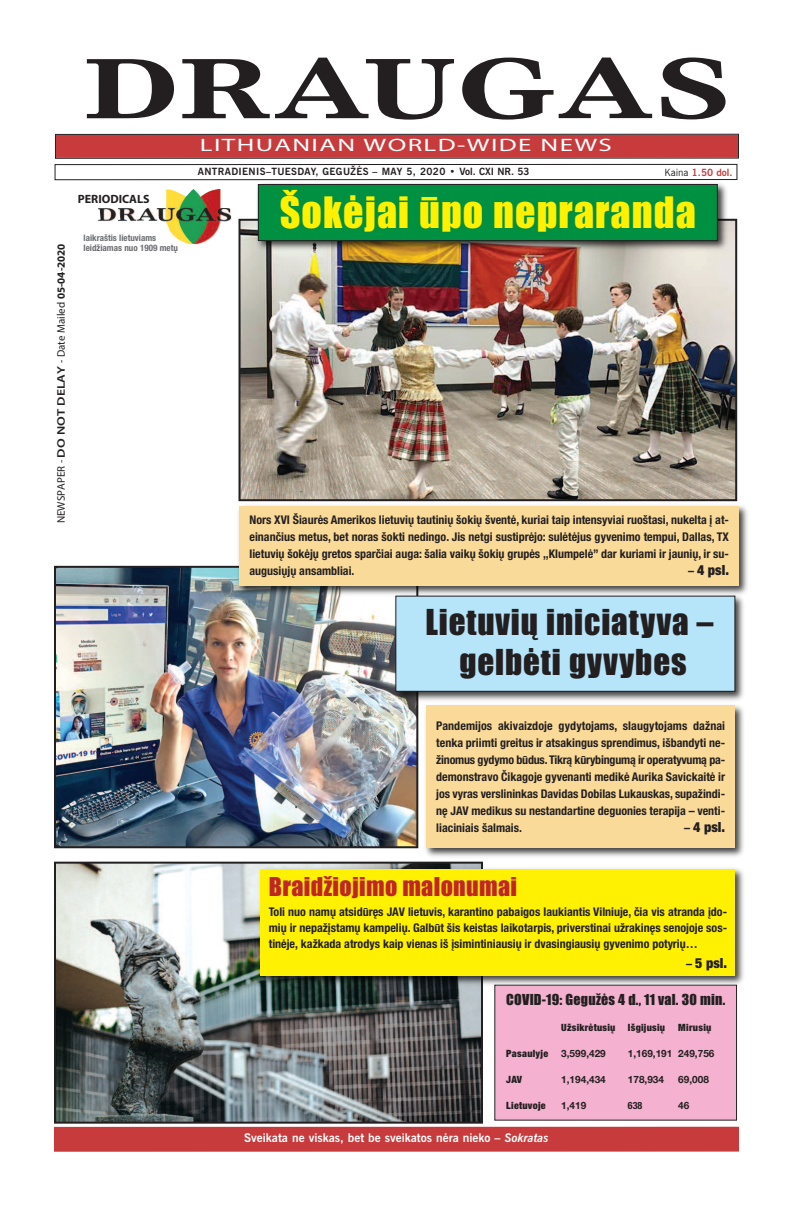
<style>
.page{position:relative;width:792px;height:1224px;background:#fff}
.page>*{position:absolute;margin:0;border:0;box-sizing:border-box;transform-origin:0 0}
.t1{font:700 80px "Nimrod CE";color:#231f20;scale:1.45 1}
.t2{font:40px "Impact";letter-spacing:.025em;color:#fff101}
.t3{font:33px/40.2px "Impact";letter-spacing:.025em;color:#231f20;text-align:center}
.t4{font:24px "Impact";letter-spacing:.015em;color:#bf2625}
.t5{font:18px "Myriad Pro";letter-spacing:.05em;color:#fff;scale:1.5 1}
.t6{font:14px "Impact";letter-spacing:.015em;color:#231f20}
.t7{font:900 condensed 14px "Helvetica Neue";color:#231f20}
.t8{font:700 condensed 12px/17px "Helvetica Neue";color:#231f20;text-align:justify}
.t9{font:700 12px "News Gothic CE";color:#fff}
.t10{font:700 12px "Myriad Pro";color:#231f20}
.t11{font:11px "Myriad Pro";color:#231f20}
.t12{font:700 10px "Helvetica Neue";color:#231f20}
.t13{font:700 10px "News Gothic CE";letter-spacing:.035em;color:#231f20}
.t14{font:900 condensed 10px "Helvetica Neue";letter-spacing:.025em;color:#231f20}
.t15{font:700 10px "News Gothic CE";color:#c83b3c}
.t16{font:700 condensed 10px "Helvetica Neue";color:#231f20}
.t17{font:700 condensed 9px/10.2px "Helvetica Neue";color:#6c6d70}
.s1{font-weight:600}
.s2{font-weight:700}
.s3{font-weight:400;color:#231f20}
.s4{font-weight:700;font-size:12px}
.s5{font-style:italic}
</style>
<div class="page">
<img style="left:57px;top:569px;width:358px;height:276px">
<div style="left:54px;top:566px;width:364px;height:282px;border:2px solid #231f20"></div>
<img style="left:425px;top:705px;width:319px;height:152px">
<div style="left:426px;top:705px;width:309px;height:143px;background:#fada98"></div>
<div style="left:54px;top:1127px;width:685px;height:25px;background:#c83b3c"></div>
<div style="left:56px;top:135px;width:682px;height:23px;background:#c83b3c"></div>
<div style="left:55px;top:134px;width:684px;height:25px;border:1px solid #231f20"></div>
<div style="left:55px;top:164px;width:682px;height:16px;border:1px solid #231f20"></div>
<img style="left:98px;top:189px;width:134px;height:55px">
<img style="left:235px;top:501px;width:513px;height:97px">
<div style="left:240px;top:506px;width:499px;height:79px;background:#fada98"></div>
<img style="left:241px;top:222px;width:493px;height:276px">
<div style="left:238px;top:219px;width:499px;height:282px;border:2px solid #231f20"></div>
<img style="left:391px;top:592px;width:357px;height:112px">
<div style="left:396px;top:596px;width:339px;height:95px;background:#b6e4f9"></div>
<div style="left:396px;top:596px;width:339px;height:96px;border:1px solid #231f20"></div>
<img style="left:57px;top:865px;width:423px;height:256px">
<div style="left:54px;top:862px;width:429px;height:262px;border:2px solid #231f20"></div>
<img style="left:254px;top:180px;width:476px;height:74px">
<div style="left:259px;top:185px;width:458px;height:55px;background:#009041"></div>
<div style="left:258px;top:184px;width:460px;height:57px;border:1px solid #231f20"></div>
<div style="left:495px;top:986px;width:241px;height:134px;background:#f5b1d0"></div>
<img style="left:256px;top:865px;width:488px;height:124px">
<div style="left:261px;top:869px;width:474px;height:107px;background:#fff101"></div>
<p class="t11" style="left:57px;top:523px;width:281px;rotate:-90deg">NEWSPAPER - <span class="s1">DO NOT DELAY</span> - Date Mai el d <span class="s2">05-04-2020</span></p>
<h1 class="t1" style="left:84px;top:59px;width:447px">DRAUGAS</h1>
<h3 class="t5" style="left:200px;top:138px;width:276px">LITHUANIAN WORLD-WIDE NEWS</h3>
<p class="t13" style="left:198px;top:168px;width:333px">ANTRADIENIS–TUESDAY, GEGUŽĖS – MAY 5, 2020 • Vol. CXI NR. 53</p>
<p class="t15" style="left:664px;top:168px;width:70px"><span class="s3">Kaina</span> 1.50 dol.</p>
<p class="t10" style="left:78px;top:195px;width:73px">PERIODICALS</p>
<p class="t17" style="left:84px;top:232px;width:96px">laikraštis lietuviams leidžiamas nuo 1909 metų</p>
<h2 class="t2" style="left:280px;top:191px;width:418px">Šokėjai ūpo nepraranda</h2>
<p class="t8" style="left:250px;top:511px;width:481px">Nors XVI Šiaurės Amerikos lietuvių tautinių šokių šventė, kuriai taip intensyviai ruoštasi, nukelta į at&shy;einančius metus, bet noras šokti nedingo. Jis netgi sustiprėjo: sulėtėjus gyvenimo tempui, Dallas, TX lietuvių šokėjų gretos sparčiai auga: šalia vaikų šokių grupės ,,Klumpelė” dar kuriami ir jaunių, ir su&shy;augusiųjų ansambliai.</p>
<p class="t7" style="left:688px;top:559px;width:42px"><span class="s4">–</span> 4 psl.</p>
<h3 class="t3" style="left:425px;top:603px;width:289px">Lietuvių iniciatyva – gelbėti gyvybes</h3>
<p class="t8" style="left:436px;top:716px;width:290px">Pandemijos akivaizdoje gydytojams, slaugytojams dažnai tenka priimti greitus ir atsakingus sprendimus, išbandyti ne&shy;žinomus gydymo būdus.Tikrą kūrybingumą ir operatyvumą pa&shy;demonstravo Čikagoje gyvenanti medikė Aurika Savickaitė ir jos vyras verslininkas Davidas Dobilas Lukauskas, supažindi&shy;nę JAV medikus su nestandartine deguonies terapija – venti&shy;liaciniais šalmais.</p>
<p class="t7" style="left:684px;top:815px;width:42px"><span class="s4">–</span> 4 psl.</p>
<h3 class="t4" style="left:269px;top:874px;width:250px">Braidžiojimo malonumai</h3>
<p class="t8" style="left:269px;top:903px;width:460px;line-height:16px">Toli nuo namų atsidūręs JAV lietuvis, karantino pabaigos laukiantis Vilniuje, čia vis atranda įdo&shy;mių ir nepažįstamų kampelių. Galbūt šis keistas laikotarpis, priverstinai užrakinęs senojoje sos&shy;tinėje, kažkada atrodys kaip vienas iš įsimintiniausių ir dvasingiausių gyvenimo potyrių…</p>
<p class="t7" style="left:686px;top:952px;width:42px"><span class="s4">–</span> 5 psl.</p>
<p class="t6" style="left:506px;top:992px;width:220px">COVID-19: Gegužės 4 d., 11 val. 30 min.</p>
<p class="t14" style="left:561px;top:1019px;width:105px">Užsikrėtusių Išgijusių</p>
<p class="t14" style="left:678px;top:1019px;width:35px">Mirusių</p>
<p class="t14" style="left:506px;top:1045px;width:43px">Pasaulyje</p>
<p class="t12" style="left:561px;top:1047px;width:46px">3,599,429</p>
<p class="t12" style="left:628px;top:1047px;width:88px">1,169,191 249,756</p>
<p class="t14" style="left:506px;top:1071px;width:17px">JAV</p>
<p class="t12" style="left:561px;top:1073px;width:46px">1,194,434</p>
<p class="t12" style="left:628px;top:1073px;width:38px">178,934</p>
<p class="t12" style="left:678px;top:1073px;width:32px">69,008</p>
<p class="t14" style="left:506px;top:1097px;width:41px">Lietuvoje</p>
<p class="t12" style="left:561px;top:1099px;width:27px">1,419</p>
<p class="t16" style="left:628px;top:1097px;width:16px">638</p>
<p class="t12" style="left:678px;top:1099px;width:13px">46</p>
<p class="t9" style="left:244px;top:1133px;width:306px">Sveikata ne viskas, bet be sveikatos nėra nieko – <span class="s5">Sokratas</span></p>
</div>
